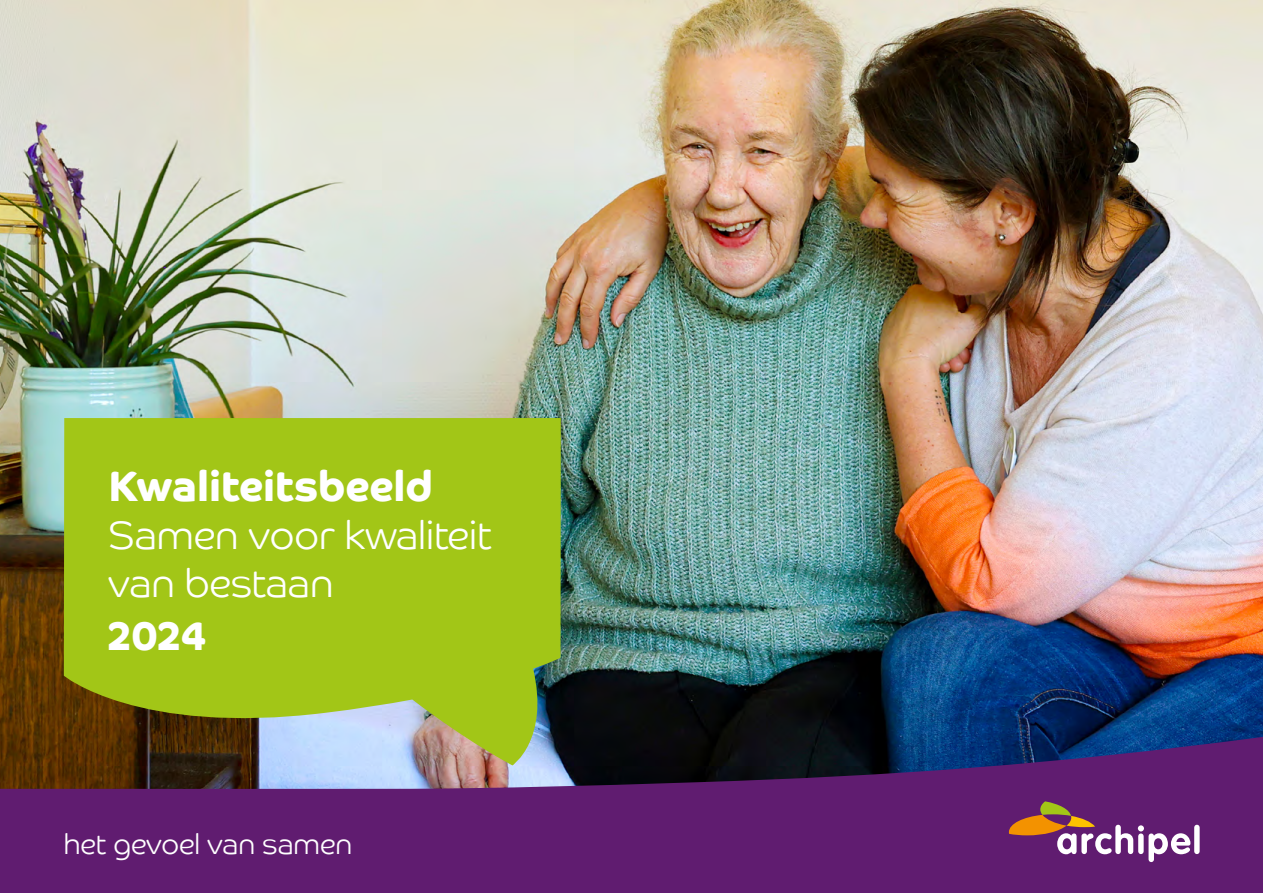
<style>
.page{position:relative;width:1263px;height:893px;background:#fff}
.page>*{position:absolute;margin:0;border:0;box-sizing:border-box;transform-origin:0 0}
.t1{font:700 42.75px "Co Headline";color:#fff}
.t2{font:700 40.2px "Co Headline";color:#fff}
.t3{font:300 39.75px/48px "Co Headline";color:#fff}
.t4{font:300 28.5px "Co Headline";color:#fff}
</style>
<div class="page">
<img style="left:0;top:0;width:1263px;height:734px">
<svg style="left:0;top:734px;width:1263px;height:159px;background:#562367"></svg>
<div style="left:1194px;top:825px;width:5px;height:29px;background:#fff;border-radius:3px"></div>
<svg style="left:1009px;top:801px;width:181px;height:61px;background:#854c79"></svg>
<svg style="left:64px;top:418px;width:497px;height:347px;background:#9cba25"></svg>
<p class="t1" style="left:108px;top:461px;width:326px">Kwaliteitsbeeld</p>
<p class="t3" style="left:108px;top:511px;width:385px">Samen voor kwaliteit van bestaan</p>
<p class="t2" style="left:108px;top:612px;width:99px">2024</p>
<p class="t4" style="left:64px;top:828px;width:290px">het gevoel van samen</p>
</div>
